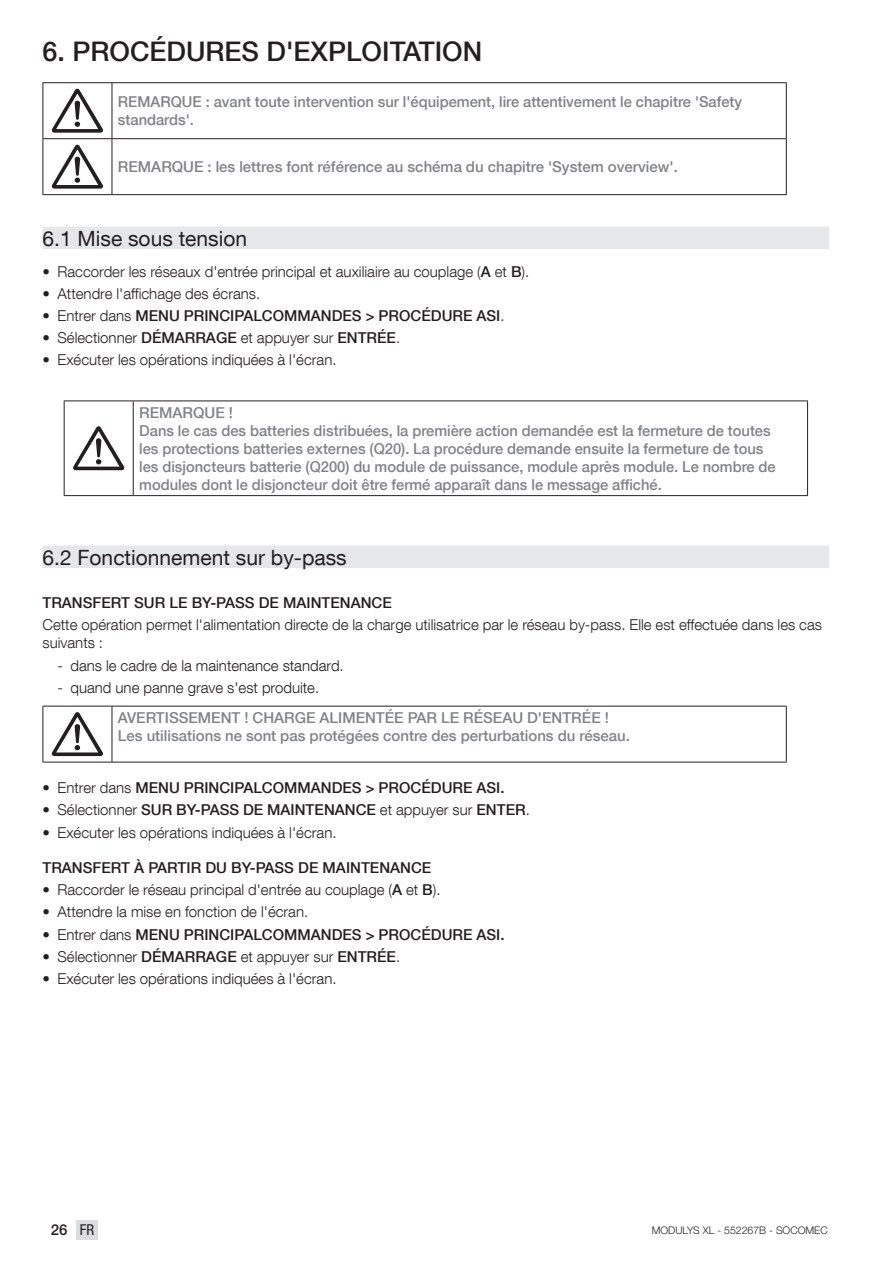
<style>
.page{position:relative;width:893px;height:1263px;background:#fff}
.page>*{position:absolute;margin:0;border:0;box-sizing:border-box;transform-origin:0 0}
.t1{font:500 27px "Helvetica Neue LT Com";color:#231f20}
.t2{font:21px "Helvetica Neue LT Com";color:#231f20}
.t3{font:500 15px/18px "Helvetica Neue LT Com";color:#808285}
.t4{font:300 15px/18px "Helvetica Neue LT Com";color:#231f20}
.t5{font:500 15px "Helvetica Neue LT Com";color:#231f20}
.t6{font:500 15px "Helvetica Neue LTW1 G";color:#231f20}
.t7{font:300 10.5px "Helvetica Neue LTW1 G";color:#231f20}
.s1{font-weight:500}
.s2{font-weight:300}
.s3{font-weight:400;font-stretch:condensed}
</style>
<div class="page">
<div style="left:76px;top:1220px;width:22px;height:19px;background:#dcdddf"></div>
<div style="left:43px;top:227px;width:786px;height:22px;background:#e6e7e9"></div>
<div style="left:43px;top:546px;width:786px;height:22px;background:#e6e7e9"></div>
<svg style="left:44px;top:83px;width:742px;height:111px"></svg>
<hr style="left:43px;top:82px;width:69px;height:1px;background:#231f20">
<hr style="left:43px;top:83px;width:1px;height:55px;background:#231f20">
<hr style="left:112px;top:82px;width:675px;height:1px;background:#231f20">
<hr style="left:112px;top:83px;width:1px;height:55px;background:#231f20">
<hr style="left:786px;top:83px;width:1px;height:55px;background:#231f20">
<hr style="left:43px;top:138px;width:69px;height:1px;background:#231f20">
<hr style="left:43px;top:139px;width:1px;height:55px;background:#231f20">
<hr style="left:112px;top:138px;width:675px;height:1px;background:#231f20">
<hr style="left:112px;top:139px;width:1px;height:55px;background:#231f20">
<hr style="left:786px;top:139px;width:1px;height:55px;background:#231f20">
<hr style="left:43px;top:194px;width:69px;height:1px;background:#231f20">
<hr style="left:112px;top:194px;width:675px;height:1px;background:#231f20">
<svg style="left:52px;top:89px;width:51px;height:44px"></svg>
<svg style="left:52px;top:145px;width:51px;height:44px"></svg>
<svg style="left:65px;top:401px;width:742px;height:94px"></svg>
<hr style="left:64px;top:400px;width:69px;height:1px;background:#231f20">
<hr style="left:64px;top:401px;width:1px;height:94px;background:#231f20">
<hr style="left:133px;top:400px;width:675px;height:1px;background:#231f20">
<hr style="left:133px;top:401px;width:1px;height:94px;background:#231f20">
<hr style="left:807px;top:401px;width:1px;height:94px;background:#231f20">
<hr style="left:64px;top:495px;width:69px;height:1px;background:#231f20">
<hr style="left:133px;top:495px;width:675px;height:1px;background:#231f20">
<svg style="left:73px;top:426px;width:51px;height:44px"></svg>
<hr style="left:786px;top:706px;width:1px;height:56px;background:#231f20">
<hr style="left:43px;top:762px;width:69px;height:1px;background:#231f20">
<hr style="left:112px;top:762px;width:675px;height:1px;background:#231f20">
<svg style="left:43px;top:706px;width:743px;height:56px"></svg>
<h1 class="t1" style="left:43px;top:35px;width:441px">6. PROCÉDURES D'EXPLOITATION</h1>
<p class="t3" style="left:118px;top:93px;width:626px">REMARQUE : avant toute intervention sur l'équipement, lire attentivement le chapitre 'Safety standards'.</p>
<p class="t3" style="left:118px;top:158px;width:561px">REMARQUE : les lettres font référence au schéma du chapitre 'System overview'.</p>
<h2 class="t2" style="left:43px;top:225px;width:206px">6.1 Mise sous tension</h2>
<p class="t4" style="left:43px;top:262px;width:488px">• Raccorder les réseaux d'entrée principal et auxiliaire au couplage (<span class="s1">A</span> et <span class="s1">B</span>).</p>
<p class="t4" style="left:43px;top:284px;width:219px">• Attendre l'affichage des écrans.</p>
<p class="t5" style="left:43px;top:307px;width:464px"><span class="s2">• Entrer dans</span> MENU PRINCIPALCOMMANDES &gt; PROCÉDURE ASI<span class="s2">.</span></p>
<p class="t4" style="left:43px;top:329px;width:359px">• Sélectionner <span class="s1">DÉMARRAGE</span> et appuyer sur <span class="s1">ENTRÉE</span>.</p>
<p class="t4" style="left:43px;top:351px;width:296px">• Exécuter les opérations indiquées à l'écran.</p>
<p class="t3" style="left:139px;top:403px;width:638px">REMARQUE !<br>Dans le cas des batteries distribuées, la première action demandée est la fermeture de toutes les protections batteries externes (Q20). La procédure demande ensuite la fermeture de tous les disjoncteurs batterie (Q200) du module de puissance, module après module. Le nombre de modules dont le disjoncteur doit être fermé apparaît dans le message affiché.</p>
<h2 class="t2" style="left:43px;top:544px;width:306px">6.2 Fonctionnement sur by-pass</h2>
<p class="t5" style="left:43px;top:594px;width:351px">TRANSFERT SUR LE BY-PASS DE MAINTENANCE</p>
<p class="t4" style="left:43px;top:616px;width:781px">Cette opération permet l'alimentation directe de la charge utilisatrice par le réseau by-pass. Elle est effectuée dans les cas suivants :</p>
<p class="t4" style="left:57px;top:656px;width:288px">- dans le cadre de la maintenance standard.</p>
<p class="t4" style="left:57px;top:678px;width:263px">- quand une panne grave s'est produite.</p>
<p class="t3" style="left:118px;top:708px;width:514px">AVERTISSEMENT ! CHARGE ALIMENTÉE PAR LE RÉSEAU D'ENTRÉE !<br>Les utilisations ne sont pas protégées contre des perturbations du réseau.</p>
<p class="t5" style="left:43px;top:779px;width:464px"><span class="s2">• Entrer dans</span> MENU PRINCIPALCOMMANDES &gt; PROCÉDURE ASI.</p>
<p class="t5" style="left:43px;top:801px;width:489px"><span class="s2">• Sélectionner</span> SUR BY-PASS DE MAINTENANCE <span class="s2">et appuyer sur</span> ENTER<span class="s2">.</span></p>
<p class="t4" style="left:43px;top:823px;width:296px">• Exécuter les opérations indiquées à l'écran.</p>
<p class="t5" style="left:43px;top:858px;width:390px">TRANSFERT À PARTIR DU BY-PASS DE MAINTENANCE</p>
<p class="t4" style="left:43px;top:880px;width:400px">• Raccorder le réseau principal d'entrée au couplage (<span class="s1">A</span> et <span class="s1">B</span>).</p>
<p class="t4" style="left:43px;top:902px;width:267px">• Attendre la mise en fonction de l'écran.</p>
<p class="t5" style="left:43px;top:925px;width:464px"><span class="s2">• Entrer dans</span> MENU PRINCIPALCOMMANDES &gt; PROCÉDURE ASI.</p>
<p class="t4" style="left:43px;top:947px;width:359px">• Sélectionner <span class="s1">DÉMARRAGE</span> et appuyer sur <span class="s1">ENTRÉE</span>.</p>
<p class="t4" style="left:43px;top:969px;width:296px">• Exécuter les opérations indiquées à l'écran.</p>
<p class="t6" style="left:51px;top:1221px;width:45px">26 <span class="s3">FR</span></p>
<p class="t7" style="left:652px;top:1223px;width:178px">MODULYS XL - 552267B - SOCOMEC</p>
</div>
